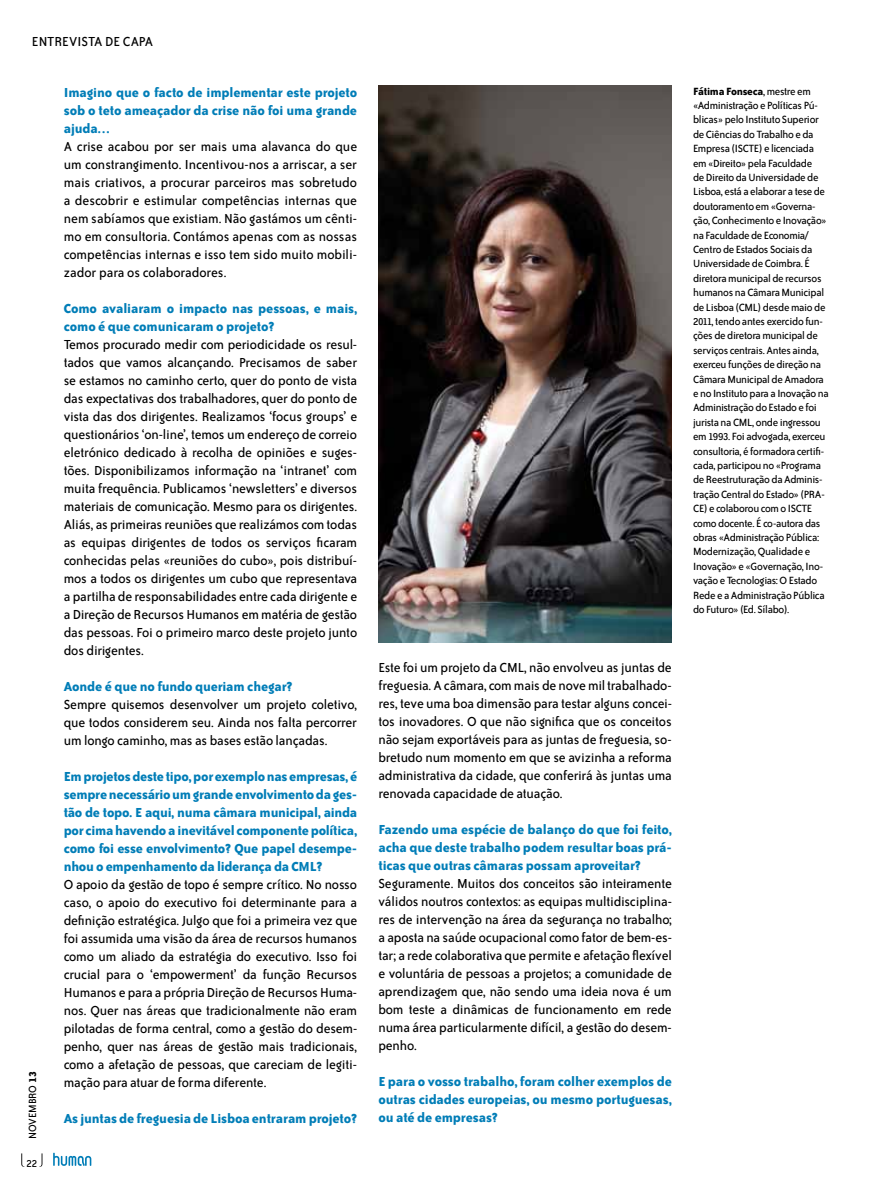
<style>
.page{position:relative;width:893px;height:1191px;background:#fff}
.page>*{position:absolute;margin:0;border:0;box-sizing:border-box;transform-origin:0 0}
.t1{font:15px/18px "Bailey Sans ITC";letter-spacing:-.01em;color:#000;text-align:justify}
.t2{font:700 15px/18px "Bailey Sans ITC";letter-spacing:-.01em;color:#007db7;text-align:justify}
.t3{font:12px/14.4px "Bailey Sans ITC";letter-spacing:-.025em;color:#000}
.t4{font:12px "Bailey Sans ITC";color:#000}
.s1{font-weight:700}
</style>
<div class="page">
<svg style="left:21px;top:1153px;width:2px;height:13px"></svg>
<svg style="left:41px;top:1153px;width:1px;height:13px"></svg>
<svg style="left:53px;top:1152px;width:38px;height:13px"></svg>
<img style="left:378px;top:85px;width:294px;height:557px">
<p class="t1" style="left:32px;top:33px;width:53px">Entrevista</p>
<p class="t1" style="left:105px;top:33px;width:34px">de Capa</p>
<p class="t4" style="left:26px;top:1139px;width:70px;rotate:-90deg">novembro <span class="s1">13</span></p>
<p class="t3" style="left:27px;top:1156px;width:12px">22</p>
<p class="t2" style="left:64px;top:83px;width:295px">Imagino que o facto de implementar este projeto sob o teto ameaçador da crise não foi uma grande ajuda…</p>
<p class="t1" style="left:64px;top:138px;width:295px">A crise acabou por ser mais uma alavanca do que um constrangimento. Incentivou-nos a arriscar, a ser mais criativos, a procurar parceiros mas sobretudo a descobrir e estimular competências internas que nem sabíamos que existiam. Não gastámos um cênti&shy;mo em consultoria. Contámos apenas com as nossas competências internas e isso tem sido muito mobili&shy;zador para os colaboradores.</p>
<p class="t2" style="left:64px;top:299px;width:295px">Como avaliaram o impacto nas pessoas, e mais, como é que comunicaram o projeto?</p>
<p class="t1" style="left:64px;top:336px;width:295px">Temos procurado medir com periodicidade os resul&shy;tados que vamos alcançando. Precisamos de saber se estamos no caminho certo, quer do ponto de vista das expectativas dos trabalhadores, quer do ponto de vista das dos dirigentes. Realizamos ‘focus groups’ e questionários ‘on-line’, temos um endereço de correio eletrónico dedicado à recolha de opiniões e suges&shy;tões. Disponibilizamos informação na ‘intranet’ com muita frequência. Publicamos ‘newsletters’ e diversos materiais de comunicação. Mesmo para os dirigentes.<br>Aliás, as primeiras reuniões que realizámos com todas as equipas dirigentes de todos os serviços ficaram conhecidas pelas «reuniões do cubo», pois distribuí&shy;mos a todos os dirigentes um cubo que representava a partilha de responsabilidades entre cada dirigente e a Direção de Recursos Humanos em matéria de gestão das pessoas. Foi o primeiro marco deste projeto junto dos dirigentes.</p>
<p class="t2" style="left:64px;top:677px;width:230px">Aonde é que no fundo queriam chegar?</p>
<p class="t1" style="left:64px;top:696px;width:295px">Sempre quisemos desenvolver um projeto coletivo, que todos considerem seu. Ainda nos falta percorrer um longo caminho, mas as bases estão lançadas.</p>
<p class="t2" style="left:64px;top:767px;width:295px">Em projetos deste tipo, por exemplo nas empresas, é sempre necessário um grande envolvimento da ges&shy;tão de topo. E aqui, numa câmara municipal, ainda por cima havendo a inevitável componente política, como foi esse envolvimento? Que papel desempe&shy;nhou o empenhamento da liderança da CML?</p>
<p class="t1" style="left:64px;top:876px;width:295px">O apoio da gestão de topo é sempre crítico. N o nosso caso, o apoio do executivo foi determinante para a definição estratégica. Julgo que foi a primeira vez que foi assumida uma visão da área de recursos humanos como um aliado da estratégia do executivo. Isso foi crucial para o ‘empowerment’ da função Recursos Humanos e para a própria Direção de Recursos Huma&shy;nos. Quer nas áreas que tradicionalmente não eram pilotadas de forma central, como a gestão do desem&shy;penho, quer nas áreas de gestão mais tradicionais, como a afetação de pessoas, que careciam de legiti&shy;mação para atuar de forma diferente.</p>
<p class="t2" style="left:64px;top:1109px;width:295px">As juntas de freguesia de Lisboa entraram projeto?</p>
<p class="t1" style="left:378px;top:658px;width:295px">Este foi um projeto da CM L, não envolveu as juntas de freguesia. A câmara, com mais de nove mil trabalhado&shy;res, teve uma boa dimensão para testar alguns concei&shy;tos inovadores. O que não significa que os conceitos não sejam exportáveis para as juntas de freguesia, so&shy;bretudo num momento em que se avizinha a reforma administrativa da cidade, que conferirá às juntas uma renovada capacidade de atuação.</p>
<p class="t2" style="left:378px;top:820px;width:295px">Fazendo uma espécie de balanço do que foi feito, acha que deste trabalho podem resultar boas prá&shy;ticas que outras câmaras possam aproveitar?</p>
<p class="t1" style="left:378px;top:874px;width:295px">Seguramente. M uitos dos conceitos são inteiramente válidos noutros contextos: as equipas multidisciplina&shy;res de intervenção na área da segurança no trabalho; a aposta na saúde ocupacional como fator de bem-es&shy;tar; a rede colaborativa que permite e afetação flexível e voluntária de pessoas a projetos; a comunidade de aprendizagem que, não sendo uma ideia nova é um bom teste a dinâmicas de funcionamento em rede numa área particularmente difícil, a gestão do desem&shy;penho.</p>
<p class="t2" style="left:378px;top:1072px;width:295px">E para o vosso trabalho, foram colher exemplos de outras cidades europeias, ou mesmo portuguesas, ou até de empresas?</p>
<p class="t3" style="left:693px;top:84px;width:137px"><span class="s1">Fátima Fonseca</span>, mestre em «Administração e Políticas Pú&shy;blicas» pelo Instituto Superior de Ciências do Trabalho e da<br>Empresa (ISCTE) e licenciada em «Direito» pela Faculdade<br>de Direito da Universidade de<br>Lisboa, está a elaborar a tese de doutoramento em «Governa&shy;ção, Conhecimento e Inovação» na Faculdade de Economia/<br>Centro de Estados Sociais da<br>Universidade de Coimbra. É diretora municipal de recursos humanos na Câmara M unicipal de Lisboa (CM L) desde maio de<br>2011, tendo antes exercido fun&shy;ções de diretora municipal de serviços centrais. Antes ainda, exerceu funções de direção na<br>Câmara M unicipal de Amadora e no Instituto para a Inovação na<br>Administração do Estado e foi jurista na CM L, onde ingressou em 1993. Foi advogada, exerceu consultoria, é formadora certifi&shy;cada, participou no «Programa de Reestruturação da Adminis&shy;tração Central do Estado» (PRA-<br>CE) e colaborou com o ISCTE como docente. É co-autora das obras «Administração Pública:<br>Modernização, Qualidade e<br>Inovação» e «Governação, Ino&shy;vação e Tecnologias: O Estado<br>Rede e a Administração Pública do Futuro» (Ed. Sílabo).</p>
</div>
